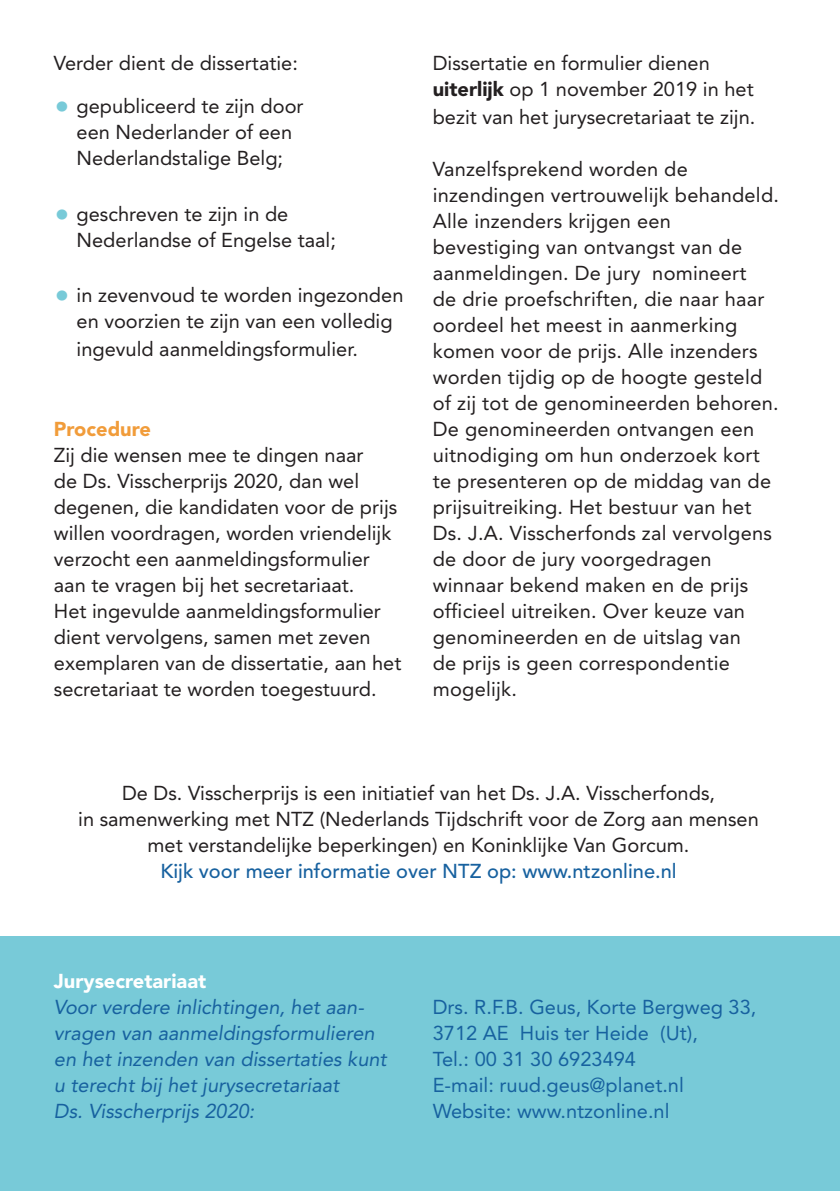
<style>
.page{position:relative;width:840px;height:1191px;background:#fff}
.page>*{position:absolute;margin:0;border:0;box-sizing:border-box;transform-origin:0 0}
.t1{font:20px/26px "Avenir LT Std";color:#231f20}
.t2{font:italic 20px/26px "Avenir LT Std";color:#17619f}
.t3{font:20px/26px "Avenir LT Std";color:#17619f}
.s1{color:#78cad8}
.s2{font-weight:900;color:#f19c3a}
.s3{font-weight:900}
.s4{font-weight:500;color:#17619f}
.s5{font-weight:900;font-style:normal;color:#fff}
</style>
<div class="page">
<div style="left:0;top:937px;width:839px;height:254px;background:#78cad8"></div>
<p class="t1" style="left:54px;top:50px;width:245px">Verder dient de dissertatie:</p>
<p class="t1" style="left:54px;top:93px;width:251px;text-align:center"><span class="s1">•</span> gepubliceerd te zijn door een Nederlander of een<br>Nederlandstalige Belg;</p>
<p class="t1" style="left:77px;top:201px;width:260px;text-indent:-23px"><span class="s1">•</span> geschreven te zijn in de<br>Nederlandse of Engelse taal;</p>
<p class="t1" style="left:54px;top:282px;width:351px;text-align:center"><span class="s1">•</span> in zevenvoud te worden ingezonden en voorzien te zijn van een volledig</p>
<p class="t1" style="left:77px;top:336px;width:283px">ingevuld aanmeldingsformulier.</p>
<p class="t1" style="left:54px;top:416px;width:349px"><span class="s2">Procedure<br></span>Zij die wensen mee te dingen naar<br>de Ds. Visscherprijs 2020, dan wel degenen, die kandidaten voor de prijs willen voordragen, worden vriendelijk verzocht een aanmeldingsformulier aan te vragen bij het secretariaat.<br>Het ingevulde aanmeldingsformulier dient vervolgens, samen met zeven exemplaren van de dissertatie, aan het secretariaat te worden toegestuurd.</p>
<p class="t1" style="left:432px;top:50px;width:322px">Dissertatie en formulier dienen <span class="s3">uiterlijk</span> op 1 november 2019 in het</p>
<p class="t1" style="left:432px;top:104px;width:324px">bezit van het jurysecretariaat te zijn.</p>
<p class="t1" style="left:432px;top:156px;width:347px">Vanzelfsprekend worden de inzendingen vertrouwelijk behandeld.<br>Alle inzenders krijgen een bevestiging van ontvangst van de aanmeldingen. De jury nomineert<br>de drie proefschriften, die naar haar oordeel het meest in aanmerking komen voor de prijs. Alle inzenders worden tijdig op de hoogte gesteld of zij tot de genomineerden behoren.<br>De genomineerden ontvangen een uitnodiging om hun onderzoek kort te presenteren op de middag van de prijsuitreiking. Het bestuur van het<br>Ds. J.A. Visscherfonds zal vervolgens de door de jury voorgedragen winnaar bekend maken en de prijs officieel uitreiken. Over keuze van genomineerden en de uitslag van<br>de prijs is geen correspondentie mogelijk.</p>
<p class="t1" style="left:78px;top:780px;width:681px;text-align:center">De Ds. Visscherprijs is een initiatief van het Ds. J.A. Visscherfonds,<br>in samenwerking met NTZ (Nederlands Tijdschrift voor de Zorg aan mensen met verstandelijke beperkingen) en Koninklijke Van Gorcum.<br><span class="s4">Kijk voor meer informatie over NTZ op: www.ntzonline.nl</span></p>
<p class="t2" style="left:54px;top:968px;width:334px"><span class="s5">Jurysecretariaat<br></span>Voor verdere inlichtingen, het aan&shy;vragen van aanmeldingsformulieren en het inzenden van dissertaties kunt u terecht bij het jurysecretariaat<br>Ds. Visscherprijs 2020:</p>
<p class="t3" style="left:432px;top:994px;width:325px">Drs. R.F.B. Geus, Korte Bergweg 33,<br>3712 AE Huis ter Heide (Ut),<br>Tel.: 00 31 30 6923494<br>E-mail: ruud.geus@planet.nl<br>Website: www.ntzonline.nl</p>
</div>
